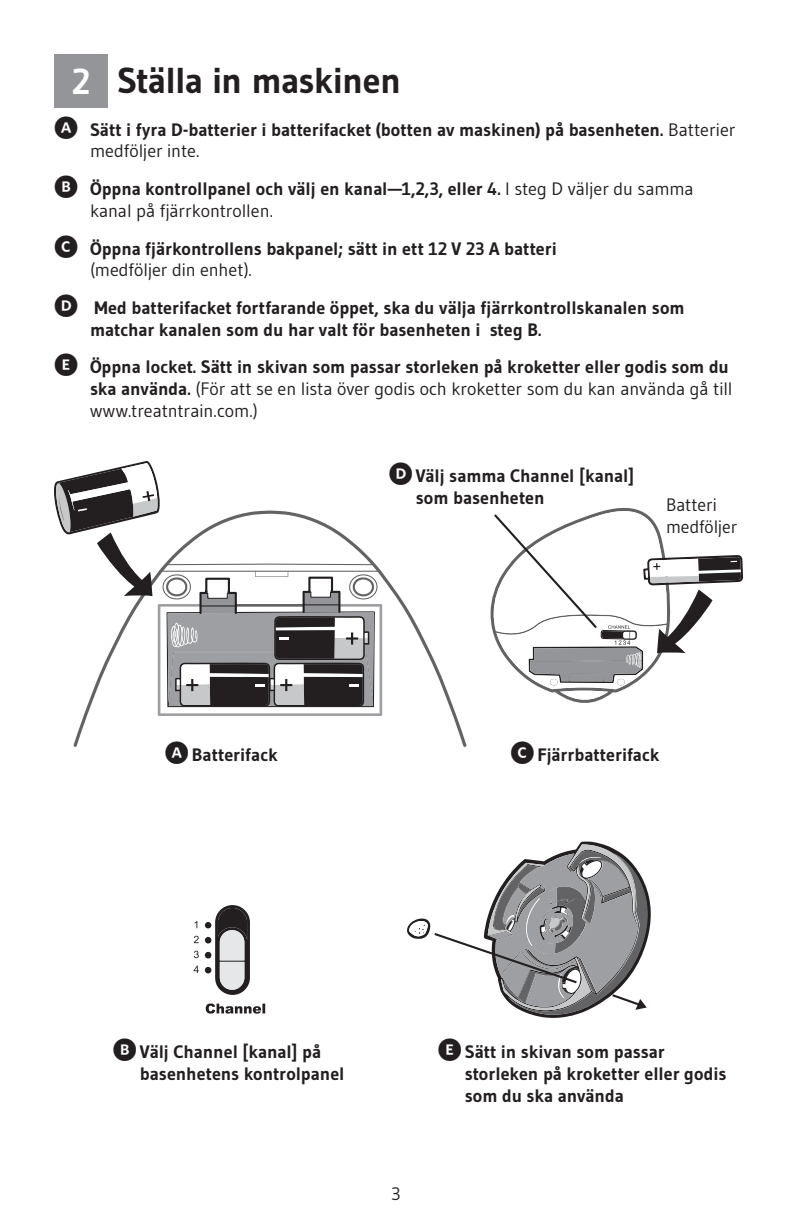
<style>
.page{position:relative;width:792px;height:1224px;background:#fff}
.page>*{position:absolute;margin:0;border:0;box-sizing:border-box;transform-origin:0 0}
.t1{font:700 36px "Gudea";letter-spacing:-.02em;color:#231f20}
.t2{font:700 36px "Gudea";color:#fff}
.t3{font:700 18px/21.6px "Gudea";color:#231f20}
.t4{font:18px/22px "Gudea";color:#231f20}
.s1{font-family:"Whitney Index Black Round Bd";font-weight:400;font-size:24px}
.s2{font-weight:400}
</style>
<div class="page">
<svg style="left:74px;top:572px;width:392px;height:175px"></svg>
<svg style="left:54px;top:461px;width:328px;height:255px"></svg>
<svg style="left:490px;top:507px;width:253px;height:196px"></svg>
<svg style="left:194px;top:905px;width:56px;height:90px"></svg>
<svg style="left:407px;top:842px;width:244px;height:176px"></svg>
<svg style="left:206px;top:1003px;width:59px;height:11px"></svg>
<div style="left:54px;top:54px;width:54px;height:54px;background:#939598"></div>
<p class="t1" style="left:117px;top:58px;width:286px">Ställa in maskinen</p>
<p class="t3" style="left:90px;top:119px;width:647px;text-indent:-36px"><span class="s1">A</span> Sätt i fyra D-batterier i batterifacket (botten av maskinen) på basenheten. <span class="s2">Batterier medföljer inte.</span></p>
<p class="t3" style="left:90px;top:178px;width:605px;text-indent:-36px"><span class="s1">b</span> Öppna kontrollpanel och välj en kanal—1,2,3, eller 4. <span class="s2">I steg D väljer du samma kanal på fjärrkontrollen.</span></p>
<p class="t3" style="left:90px;top:237px;width:468px;text-indent:-36px"><span class="s1">C</span> Öppna fjärkontrollens bakpanel; sätt in ett 12 V 23 A batteri <span class="s2">(medföljer din enhet).</span></p>
<p class="t3" style="left:90px;top:297px;width:596px;text-indent:-36px"><span class="s1">D</span> Med batterifacket fortfarande öppet, ska du välja fjärrkontrollskanalen som matchar kanalen som du har valt för basenheten i steg B.</p>
<p class="t3" style="left:90px;top:356px;width:644px;text-indent:-36px"><span class="s1">E</span> Öppna locket. Sätt in skivan som passar storleken på kroketter eller godis som du ska använda. <span class="s2">(För att se en lista över godis och kroketter som du kan använda gå till www.treatntrain.com.)</span></p>
<p class="t2" style="left:71px;top:59px;width:20px">2</p>
<p class="t3" style="left:416px;top:464px;width:220px;text-indent:-27px"><span class="s1">D</span> Välj samma Channel [kanal] som basenheten</p>
<p class="t4" style="left:666px;top:494px;width:73px">Batteri medföljer</p>
<p class="t3" style="left:165px;top:744px;width:114px"><span class="s1">A</span> Batterifack</p>
<p class="t3" style="left:511px;top:744px;width:150px"><span class="s1">C</span> Fjärrbatterifack</p>
<p class="t3" style="left:140px;top:1041px;width:206px;text-indent:-27px"><span class="s1">B</span> Välj Channel [kanal] på basenhetens kontrolpanel</p>
<p class="t4" style="left:391px;top:1182px;width:11px">3</p>
<p class="t3" style="left:465px;top:1041px;width:263px;text-indent:-27px"><span class="s1">E</span> Sätt in skivan som passar storleken på kroketter eller godis som du ska använda</p>
</div>
